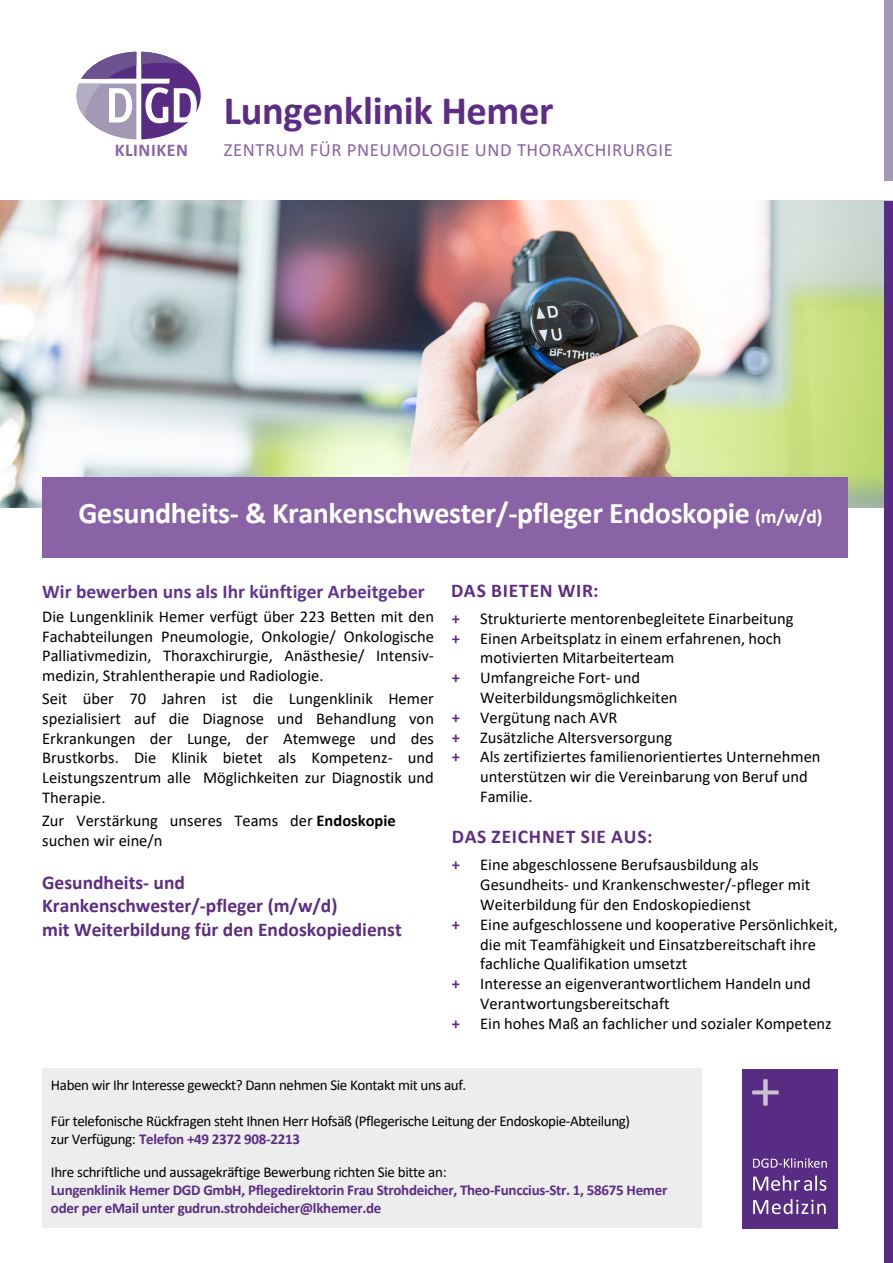
<style>
.page{position:relative;width:893px;height:1263px;background:#fff}
.page>*{position:absolute;margin:0;border:0;box-sizing:border-box;transform-origin:0 0}
.t1{font:700 40.5px "Calibri";letter-spacing:-.01em;color:#5d2c84}
.t2{font:700 30px "Calibri";letter-spacing:-.01em;color:#fff}
.t3{font:700 19.5px/23.4px "Calibri";color:#5d2c84}
.t4{font:700 19.5px "Calibri";color:#603590}
.t5{font:700 19.5px "Calibri";letter-spacing:.04em;color:#5d2c84}
.t6{font:700 19.5px "Calibri";letter-spacing:.035em;color:#5d2c84}
.t7{font:18.75px "Calibri";letter-spacing:.03em;color:#8963a5}
.t8{font:700 18px "Calibri";letter-spacing:.03em;color:#8963a5}
.t9{font:16.5px/19.8px "Calibri";color:#000;text-align:justify}
.t10{font:15px/18px "Calibri";letter-spacing:-.025em;color:#000}
.t11{font:700 15px/18px "Calibri";letter-spacing:-.02em;color:#5d2c84}
.s1{font-size:19.5px}
.s2{font-weight:700}
.s3{font-weight:700;color:#5d2c84}
</style>
<div class="page">
<img style="left:0;top:201px;width:892px;height:306px">
<svg style="left:77px;top:52px;width:124px;height:87px"></svg>
<div style="left:884px;top:202px;width:9px;height:1061px;background:#572c82"></div>
<div style="left:884px;top:0;width:9px;height:181px;background:#a298b4"></div>
<div style="left:43px;top:477px;width:805px;height:81px;background:#8963a5"></div>
<div style="left:42px;top:1068px;width:660px;height:159px;background:#ededed"></div>
<div style="left:742px;top:1069px;width:96px;height:160px;background:#572c82"></div>
<svg style="left:752px;top:1079px;width:27px;height:27px"></svg>
<svg style="left:753px;top:1199px;width:73px;height:15px"></svg>
<svg style="left:753px;top:1175px;width:73px;height:16px"></svg>
<svg style="left:753px;top:1158px;width:74px;height:10px"></svg>
<p class="t8" style="left:115px;top:137px;width:75px">KLINIKEN</p>
<h1 class="t1" style="left:224px;top:82px;width:331px">Lungenklinik Hemer</h1>
<p class="t7" style="left:224px;top:137px;width:450px">ZENTRUM FÜR PNEUMOLOGIE UND THORAXCHIRURGIE</p>
<h2 class="t2" style="left:79px;top:492px;width:746px">Gesundheits- &amp; Krankenschwester/-pfleger Endoskopie <span class="s1">(m/w/d)</span></h2>
<p class="t4" style="left:42px;top:577px;width:384px">Wir bewerben uns als Ihr künftiger Arbeitgeber</p>
<p class="t9" style="left:42px;top:606px;width:393px">Die Lungenklinik Hemer verfügt über 223 Betten mit den Fachabteilungen Pneumologie, Onkologie/ Onkologische Palliativmedizin, Thoraxchirurgie, Anästhesie/ Intensiv&shy;medizin, Strahlentherapie und Radiologie.</p>
<p class="t9" style="left:42px;top:688px;width:393px">Seit über 70 Jahren ist die Lungenklinik Hemer spezialisiert auf die Diagnose und Behandlung von Erkrankungen der Lunge, der Atemwege und des Brustkorbs. Die Klinik bietet als Kompetenz- und Leistungszentrum alle Möglichkeiten zur Diagnostik und Therapie.</p>
<p class="t9" style="left:42px;top:810px;width:355px">Zur Verstärkung unseres Teams der <span class="s2">Endoskopie </span>suchen wir eine/n</p>
<p class="t3" style="left:42px;top:870px;width:361px">Gesundheits- und<br>Krankenschwester/-pfleger (m/w/d)<br>mit Weiterbildung für den Endoskopiedienst</p>
<p class="t6" style="left:451px;top:578px;width:149px">DAS BIETEN WIR:</p>
<p class="t9" style="left:452px;top:608px;width:343px"><span class="s3">+</span> Strukturierte mentorenbegleitete Einarbeitung</p>
<p class="t9" style="left:452px;top:628px;width:331px"><span class="s3">+</span> Einen Arbeitsplatz in einem erfahrenen, hoch</p>
<p class="t9" style="left:480px;top:648px;width:196px">motivierten Mitarbeiterteam</p>
<p class="t9" style="left:452px;top:667px;width:190px"><span class="s3">+</span> Umfangreiche Fort- und</p>
<p class="t9" style="left:480px;top:687px;width:199px">Weiterbildungsmöglichkeiten</p>
<p class="t9" style="left:452px;top:707px;width:167px"><span class="s3">+</span> Vergütung nach AVR</p>
<p class="t9" style="left:452px;top:727px;width:222px"><span class="s3">+</span> Zusätzliche Altersversorgung</p>
<p class="t9" style="left:452px;top:747px;width:370px"><span class="s3">+</span> Als zertifiziertes familienorientiertes Unternehmen</p>
<p class="t9" style="left:480px;top:766px;width:329px">unterstützen wir die Vereinbarung von Beruf und</p>
<p class="t9" style="left:480px;top:786px;width:54px">Familie.</p>
<p class="t5" style="left:452px;top:824px;width:203px">DAS ZEICHNET SIE AUS:</p>
<p class="t9" style="left:452px;top:854px;width:308px"><span class="s3">+</span> Eine abgeschlossene Berufsausbildung als</p>
<p class="t9" style="left:480px;top:874px;width:332px">Gesundheits- und Krankenschwester/-pfleger mit</p>
<p class="t9" style="left:480px;top:894px;width:272px">Weiterbildung für den Endoskopiedienst</p>
<p class="t9" style="left:452px;top:914px;width:388px"><span class="s3">+</span> Eine aufgeschlossene und kooperative Persönlichkeit,</p>
<p class="t9" style="left:480px;top:934px;width:337px">die mit Teamfähigkeit und Einsatzbereitschaft ihre</p>
<p class="t9" style="left:480px;top:953px;width:209px">fachliche Qualifikation umsetzt</p>
<p class="t9" style="left:452px;top:973px;width:360px"><span class="s3">+</span> Interesse an eigenverantwortlichem Handeln und</p>
<p class="t9" style="left:480px;top:993px;width:191px">Verantwortungsbereitschaft</p>
<p class="t9" style="left:452px;top:1013px;width:381px"><span class="s3">+</span> Ein hohes Maß an fachlicher und sozialer Kompetenz</p>
<p class="t10" style="left:51px;top:1076px;width:417px">Haben wir Ihr Interesse geweckt? Dann nehmen Sie Kontakt mit uns auf.</p>
<p class="t10" style="left:51px;top:1112px;width:581px">Für telefonische Rückfragen steht Ihnen Herr Hofsäß (Pflegerische Leitung der Endoskopie-Abteilung) zur Verfügung: <span class="s3">Telefon +49 2372 908-2213</span></p>
<p class="t10" style="left:51px;top:1162px;width:397px">Ihre schriftliche und aussagekräftige Bewerbung richten Sie bitte an:</p>
<p class="t11" style="left:51px;top:1181px;width:618px">Lungenklinik Hemer DGD GmbH, Pflegedirektorin Frau Strohdeicher, Theo-Funccius-Str. 1, 58675 Hemer oder per eMail unter gudrun.strohdeicher@lkhemer.de</p>
</div>
